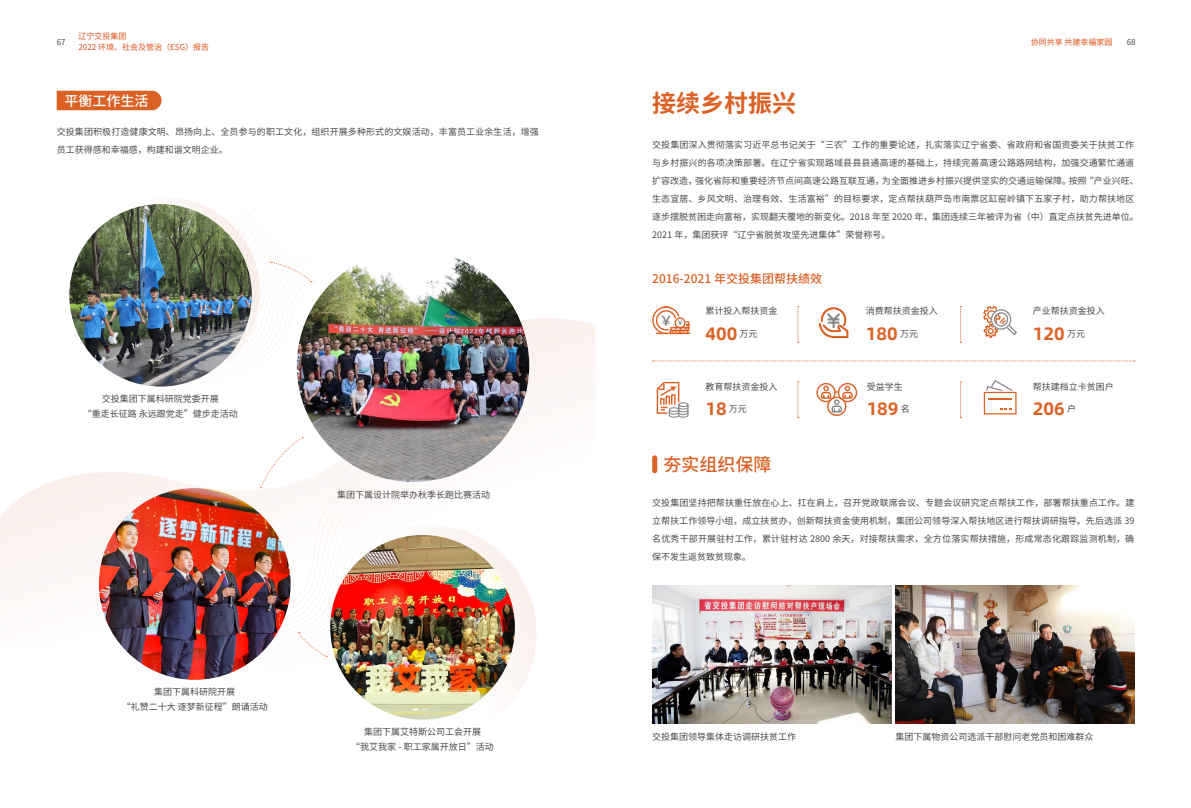
<style>
.page{position:relative;width:1191px;height:808px;background:#fff}
.page>*{position:absolute;margin:0;border:0;box-sizing:border-box;transform-origin:0 0}
.t1{font:700 24px "Source Han Sans SC";color:#db6125}
.t2{font:700 18px "Alibaba Pu Hui Ti";color:#db6125}
.t3{font:500 18px "Source Han Sans SC";color:#db6125}
.t4{font:500 14px "Source Han Sans SC";color:#fff}
.t5{font:500 12px "Source Han Sans SC";color:#db6125}
.t6{font:9px/18px "Source Han Sans SC";color:#4c4948;text-align:center}
.t7{font:8px/11px "Source Han Sans SC";color:#df541a}
.t8{font:8px "Source Han Sans SC";color:#4c4948}
</style>
<div class="page">
<div style="left:57px;top:91px;width:104px;height:19px;background:#db6125"></div>
<img style="left:652px;top:586px;width:239px;height:137px">
<img style="left:895px;top:586px;width:239px;height:137px">
<div style="left:652px;top:458px;width:5px;height:13px;background:#db6125"></div>
<svg style="left:797px;top:306px;width:2px;height:37px"></svg>
<svg style="left:652px;top:361px;width:482px;height:1px"></svg>
<svg style="left:797px;top:381px;width:2px;height:37px"></svg>
<svg style="left:960px;top:306px;width:1px;height:37px"></svg>
<svg style="left:960px;top:381px;width:1px;height:37px"></svg>
<hr style="left:656px;top:333px;width:34px;height:1px;background:#db6125">
<svg style="left:652px;top:306px;width:37px;height:28px"></svg>
<svg style="left:983px;top:380px;width:33px;height:34px"></svg>
<svg style="left:983px;top:306px;width:34px;height:32px"></svg>
<svg style="left:819px;top:307px;width:29px;height:31px"></svg>
<svg style="left:816px;top:383px;width:41px;height:33px"></svg>
<svg style="left:656px;top:381px;width:33px;height:37px"></svg>
<svg style="left:0;top:293px;width:595px;height:381px"></svg>
<svg style="left:0;top:221px;width:328px;height:288px"></svg>
<svg style="left:68px;top:430px;width:351px;height:250px"></svg>
<svg style="left:71px;top:197px;width:189px;height:190px;fill:#fbf3f0"></svg>
<div style="left:320px;top:525px;width:216px;height:217px;background:linear-gradient(to right,#fff,#fbf5f2);border-radius:50%"></div>
<img style="left:297px;top:249px;width:232px;height:233px;border-radius:116px">
<img style="left:69px;top:204px;width:183px;height:183px;border-radius:91px">
<img style="left:99px;top:488px;width:192px;height:192px;border-radius:96px">
<img style="left:330px;top:535px;width:185px;height:184px;border-radius:92px">
<svg style="left:270px;top:261px;width:42px;height:21px"></svg>
<svg style="left:298px;top:632px;width:29px;height:25px"></svg>
<svg style="left:260px;top:437px;width:43px;height:51px"></svg>
<p class="t7" style="left:78px;top:30px;width:132px">辽宁交投集团<br>2022 环境、社会及管治（ESG）报告</p>
<p class="t8" style="left:57px;top:37px;width:10px">67</p>
<p class="t7" style="left:1030px;top:36px;width:83px">协同共享 共建幸福家园</p>
<p class="t8" style="left:1126px;top:37px;width:10px">68</p>
<h3 class="t4" style="left:65px;top:93px;width:86px">平衡工作生活</h3>
<p class="t6" style="left:57px;top:123px;width:484px;text-align:left">交投集团积极打造健康文明、昂扬向上、全员参与的职工文化，组织开展多种形式的文娱活动，丰富员工业余生活，增强员工获得感和幸福感，构建和谐文明企业。</p>
<p class="t6" style="left:83px;top:392px;width:157px;line-height:15px">交投集团下属科研院党委开展<br>“重走长征路 永远跟党走”健步走活动</p>
<p class="t6" style="left:337px;top:486px;width:154px">集团下属设计院举办秋季长跑比赛活动</p>
<p class="t6" style="left:122px;top:684px;width:148px;line-height:15px">集团下属科研院开展<br>“礼赞二十大 逐梦新征程”朗诵活动</p>
<p class="t6" style="left:351px;top:725px;width:144px;line-height:15px">集团下属艾特斯公司工会开展<br>“我艾我家 - 职工家属开放日”活动</p>
<h1 class="t1" style="left:652px;top:90px;width:145px">接续乡村振兴</h1>
<p class="t6" style="left:652px;top:136px;width:488px;text-align:left">交投集团深入贯彻落实习近平总书记关于“三农”工作的重要论述，扎实落实辽宁省委、省政府和省国资委关于扶贫工作与乡村振兴的各项决策部署。在辽宁省实现路域县县县通高速的基础上，持续完善高速公路路网结构，加强交通繁忙通道扩容改造，强化省际和重要经济节点间高速公路互联互通，为全面推进乡村振兴提供坚实的交通运输保障。按照“产业兴旺、生态宜居、乡风文明、治理有效、生活富裕”的目标要求，定点帮扶葫芦岛市南票区缸窑岭镇下五家子村，助力帮扶地区逐步摆脱贫困走向富裕，实现翻天覆地的新变化。2018 年至 2020 年，集团连续三年被评为省（中）直定点扶贫先进单位。2021 年，集团获评“辽宁省脱贫攻坚先进集体”荣誉称号。</p>
<h3 class="t5" style="left:652px;top:272px;width:172px">2016-2021 年交投集团帮扶绩效</h3>
<p class="t6" style="left:705px;top:302px;width:73px">累计投入帮扶资金</p>
<h2 class="t2" style="left:705px;top:319px;width:54px">400 <sup>万元</sup></h2>
<p class="t6" style="left:705px;top:378px;width:73px">教育帮扶资金投入</p>
<h2 class="t2" style="left:705px;top:395px;width:43px">18 <sup>万元</sup></h2>
<h2 class="t3" style="left:663px;top:454px;width:109px">夯实组织保障</h2>
<p class="t6" style="left:866px;top:302px;width:73px">消费帮扶资金投入</p>
<h2 class="t2" style="left:866px;top:319px;width:54px">180 <sup>万元</sup></h2>
<p class="t6" style="left:866px;top:378px;width:37px">受益学生</p>
<h2 class="t2" style="left:866px;top:395px;width:45px">189 <sup>名</sup></h2>
<p class="t6" style="left:1033px;top:302px;width:73px">产业帮扶资金投入</p>
<h2 class="t2" style="left:1033px;top:319px;width:54px">120 <sup>万元</sup></h2>
<p class="t6" style="left:1033px;top:378px;width:82px">帮扶建档立卡贫困户</p>
<h2 class="t2" style="left:1033px;top:395px;width:45px">206 <sup>户</sup></h2>
<p class="t6" style="left:652px;top:493px;width:483px;text-align:justify">交投集团坚持把帮扶重任放在心上、扛在肩上，召开党政联席会议、专题会议研究定点帮扶工作，部署帮扶重点工作。建立帮扶工作领导小组，成立扶贫办，创新帮扶资金使用机制，集团公司领导深入帮扶地区进行帮扶调研指导。先后选派 39名优秀干部开展驻村工作，累计驻村达 2800 余天，对接帮扶需求，全方位落实帮扶措施，形成常态化跟踪监测机制，确保不发生返贫致贫现象。</p>
<p class="t6" style="left:652px;top:728px;width:145px">交投集团领导集体走访调研扶贫工作</p>
<p class="t6" style="left:895px;top:728px;width:199px">集团下属物资公司选派干部慰问老党员和困难群众</p>
</div>
